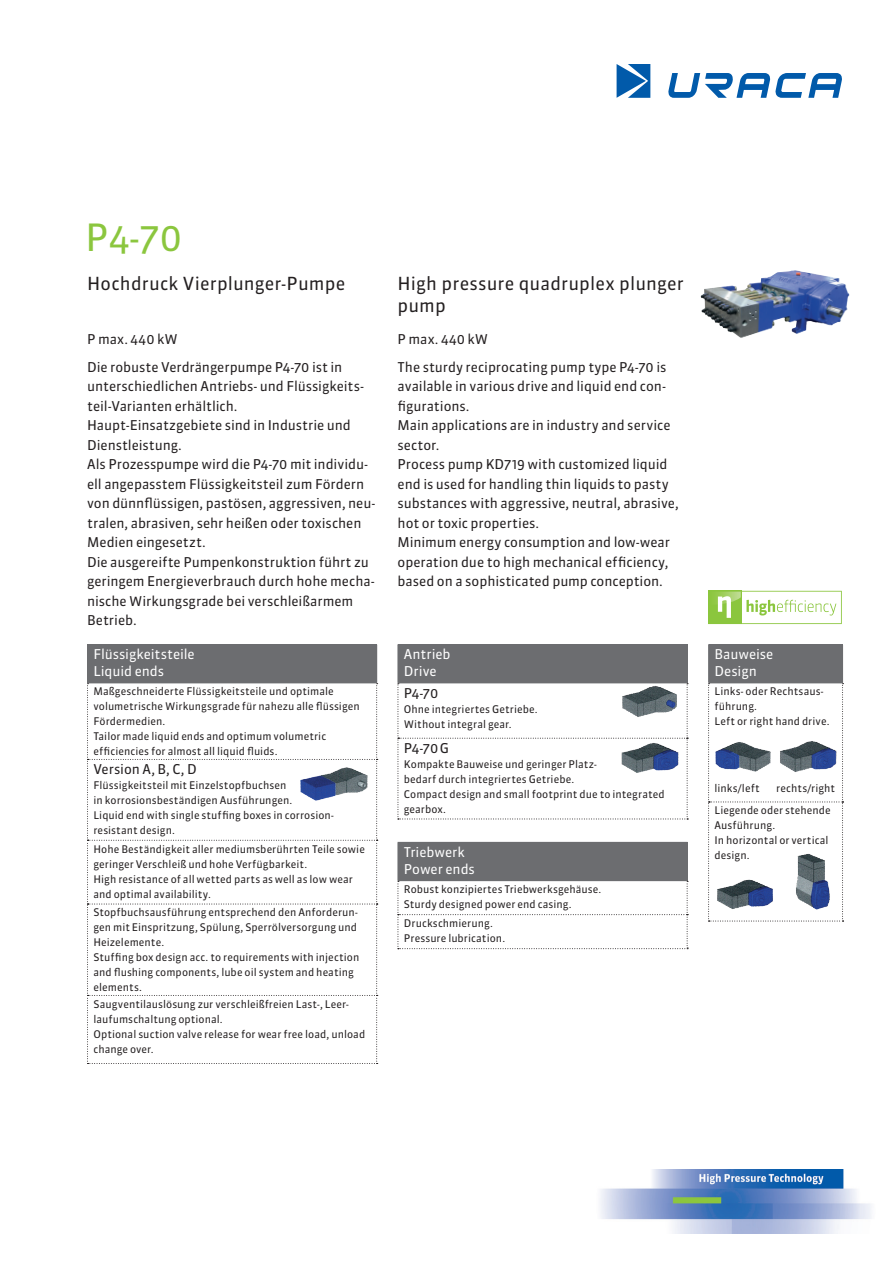
<style>
.page{position:relative;width:893px;height:1263px;background:#fff}
.page>*{position:absolute;margin:0;border:0;box-sizing:border-box;transform-origin:0 0}
.t1{font:37.5px "Sanuk OT";color:#8bc63e}
.t2{font:18px/21.3px "Sanuk OT";letter-spacing:.01em;color:#231f20}
.t3{font:13.5px/19.5px "Sanuk OT";letter-spacing:-.005em;color:#231f20}
.t4{font:13.5px/16.5px "Sanuk OT";letter-spacing:-.005em;color:#fff}
.t5{font:10.5px/15px "Sanuk OT";letter-spacing:.005em;color:#231f20}
</style>
<div class="page">
<div style="left:88px;top:645px;width:289px;height:38px;background:#6c6d70"></div>
<svg style="left:87px;top:683px;width:291px;height:381px"></svg>
<hr style="left:87px;top:644px;width:290px;height:1px;background:#6c6d70">
<hr style="left:87px;top:645px;width:1px;height:37px;background:#6c6d70">
<hr style="left:87px;top:682px;width:290px;height:1px;background:#6c6d70">
<div style="left:398px;top:645px;width:289px;height:38px;background:#6c6d70"></div>
<svg style="left:398px;top:683px;width:290px;height:137px"></svg>
<hr style="left:398px;top:644px;width:289px;height:1px;background:#6c6d70">
<hr style="left:687px;top:645px;width:1px;height:37px;background:#6c6d70">
<div style="left:398px;top:842px;width:289px;height:39px;background:#6c6d70"></div>
<hr style="left:687px;top:843px;width:1px;height:37px;background:#6c6d70">
<svg style="left:398px;top:881px;width:290px;height:68px"></svg>
<div style="left:709px;top:645px;width:133px;height:38px;background:#6c6d70"></div>
<svg style="left:708px;top:683px;width:135px;height:239px"></svg>
<hr style="left:708px;top:644px;width:135px;height:1px;background:#6c6d70">
<hr style="left:708px;top:682px;width:135px;height:1px;background:#6c6d70">
<hr style="left:708px;top:645px;width:1px;height:37px;background:#6c6d70">
<hr style="left:842px;top:645px;width:1px;height:37px;background:#6c6d70">
<img style="left:711px;top:741px;width:64px;height:32px">
<img style="left:778px;top:740px;width:60px;height:32px">
<img style="left:712px;top:876px;width:64px;height:35px">
<img style="left:793px;top:852px;width:38px;height:59px">
<img style="left:620px;top:741px;width:60px;height:33px">
<img style="left:620px;top:684px;width:60px;height:33px">
<img style="left:299px;top:764px;width:72px;height:39px">
<img style="left:700px;top:270px;width:109px;height:68px">
<svg style="left:668px;top:73px;width:174px;height:25px"></svg>
<svg style="left:617px;top:64px;width:33px;height:34px"></svg>
<img style="left:600px;top:1169px;width:271px;height:64px">
<svg style="left:708px;top:591px;width:134px;height:33px"></svg>
<h1 class="t1" style="left:85px;top:214px;width:99px">P4-70</h1>
<h2 class="t2" style="left:87px;top:273px;width:260px">Hochdruck Vierplunger-Pumpe</h2>
<p class="t3" style="left:87px;top:326px;width:257px;line-height:27.6px">P max. 440 kW<br>Die robuste Verdrängerpumpe P4-70 ist in</p>
<p class="t3" style="left:87px;top:377px;width:289px">unterschiedlichen Antriebs- und Flüssigkeits&shy;teil-Varianten erhältlich.<br>Haupt-Einsatzgebiete sind in Industrie und Dienstleistung.<br>Als Prozesspumpe wird die P4-70 mit individu&shy;ell angepasstem Flüssigkeitsteil zum Fördern von dünnflüssigen, pastösen, aggressiven, neu&shy;tralen, abrasiven, sehr heißen oder toxischen Medien eingesetzt.<br>Die ausgereifte Pumpenkonstruktion führt zu geringem Energieverbrauch durch hohe mecha&shy;nische Wirkungsgrade bei verschleißarmem Betrieb.</p>
<p class="t4" style="left:93px;top:646px;width:103px">Flüssigkeitsteile<br>Liquid ends</p>
<p class="t5" style="left:93px;top:684px;width:268px">Maßgeschneiderte Flüssigkeitsteile und optimale volumetrische Wirkungsgrade für nahezu alle flüssigen Fördermedien.<br>Tailor made liquid ends and optimum volumetric efficiencies for almost all liquid fluids.</p>
<p class="t3" style="left:93px;top:759px;width:105px">Version A, B, C, D</p>
<p class="t5" style="left:93px;top:778px;width:242px">Flüssigkeitsteil mit Einzelstopfbuchsen<br>in korrosionsbeständigen Ausführungen.<br>Liquid end with single stuffing boxes in corrosion&shy;resistant design.</p>
<p class="t5" style="left:93px;top:841px;width:273px">Hohe Beständigkeit aller mediumsberührten Teile sowie geringer Verschleiß und hohe Verfügbarkeit.<br>High resistance of all wetted parts as well as low wear and optimal availability.</p>
<p class="t5" style="left:93px;top:905px;width:267px">Stopfbuchsausführung entsprechend den Anforderun&shy;gen mit Einspritzung, Spülung, Sperrölversorgung und Heizelemente.<br>Stuffing box design acc. to requirements with injection and flushing components, lube oil system and heating elements.</p>
<p class="t5" style="left:93px;top:996px;width:273px">Saugventilauslösung zur verschleißfreien Last-, Leer&shy;laufumschaltung optional.<br>Optional suction valve release for wear free load, unload change over.</p>
<h2 class="t2" style="left:398px;top:273px;width:288px">High pressure quadruplex plunger pump</h2>
<p class="t3" style="left:398px;top:326px;width:270px;line-height:27.6px">P max. 440 kW<br>The sturdy reciprocating pump type P4-70 is</p>
<p class="t3" style="left:398px;top:377px;width:283px">available in various drive and liquid end con&shy;figurations.<br>Main applications are in industry and service sector.<br>Process pump KD719 with customized liquid end is used for handling thin liquids to pasty substances with aggressive, neutral, abrasive, hot or toxic properties.<br>Minimum energy consumption and low-wear operation due to high mechanical efficiency, based on a sophisticated pump conception.</p>
<p class="t4" style="left:404px;top:646px;width:48px">Antrieb<br>Drive</p>
<p class="t3" style="left:404px;top:683px;width:36px">P4-70</p>
<p class="t5" style="left:404px;top:701px;width:135px">Ohne integriertes Getriebe.<br>Without integral gear.</p>
<p class="t3" style="left:404px;top:738px;width:47px">P4-70G</p>
<p class="t5" style="left:404px;top:756px;width:262px">Kompakte Bauweise und geringer Platz-<br>bedarf durch integriertes Getriebe.<br>Compact design and small footprint due to integrated gearbox.</p>
<p class="t4" style="left:404px;top:844px;width:72px">Triebwerk<br>Power ends</p>
<p class="t5" style="left:404px;top:882px;width:199px">Robust konzipiertes Triebwerksgehäuse.<br>Sturdy designed power end casing.</p>
<p class="t5" style="left:404px;top:916px;width:103px">Druckschmierung.<br>Pressure lubrication.</p>
<p class="t4" style="left:714px;top:646px;width:60px">Bauweise<br>Design</p>
<p class="t5" style="left:714px;top:684px;width:117px">Links- oder Rechtsaus&shy;führung.<br>Left or right hand drive.</p>
<p class="t5" style="left:714px;top:777px;width:122px;line-height:22.2px;text-indent:62px">rechts/right<br>Liegende oder stehende</p>
<p class="t5" style="left:714px;top:818px;width:116px">Ausführung.<br>In horizontal or vertical design.</p>
<p class="t5" style="left:714px;top:781px;width:47px">links/left</p>
</div>
